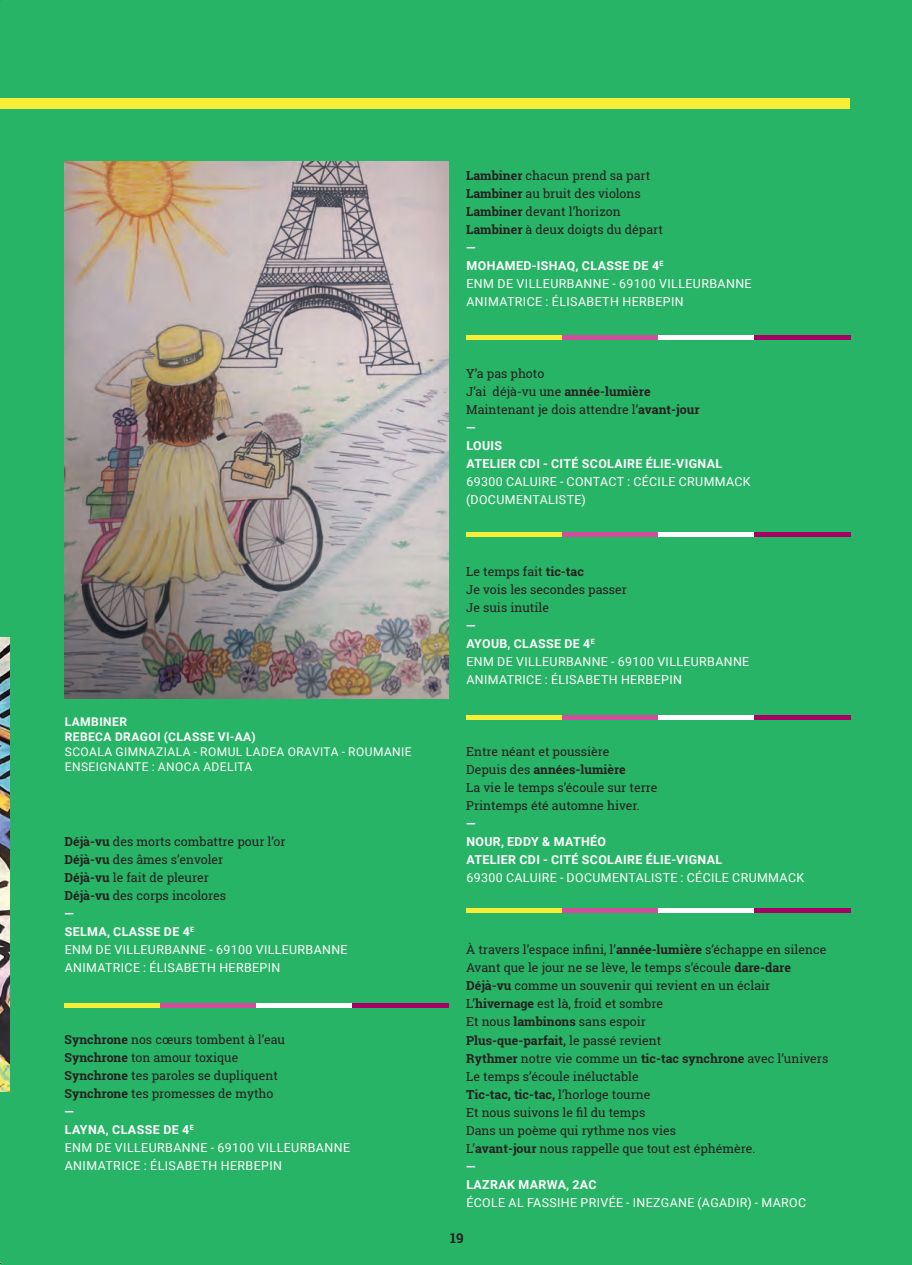
<style>
.page{position:relative;width:912px;height:1265px;background:#fff}
.page>*{position:absolute;margin:0;border:0;box-sizing:border-box;transform-origin:0 0}
.t1{font:700 13.5px "Roboto Slab";color:#231f20}
.t2{font:12.3px/18px "Roboto Slab";color:#231f20}
.t3{font:12.3px/18px "Roboto";letter-spacing:.03em;color:#fff}
.t4{font:700 12.3px/18px "Roboto";letter-spacing:.03em;color:#fff}
.t5{font:12px/15px "Roboto";letter-spacing:.035em;color:#fff}
.t6{font:700 12px/15px "Roboto";letter-spacing:.035em;color:#fff}
.s1{font-weight:700}
</style>
<div class="page">
<div style="left:0;top:0;width:911px;height:1265px;background:#28b466"></div>
<div style="left:0;top:98px;width:849px;height:10px;background:#f7ee37"></div>
<img style="left:65px;top:162px;width:383px;height:536px">
<hr style="left:466px;top:908px;width:96px;height:4px;background:#f7ee37">
<hr style="left:562px;top:908px;width:96px;height:4px;background:#d24d9c">
<hr style="left:658px;top:908px;width:96px;height:4px;background:#fff">
<hr style="left:754px;top:908px;width:95px;height:4px;background:#a80165">
<hr style="left:65px;top:1003px;width:95px;height:4px;background:#f7ee37">
<hr style="left:160px;top:1003px;width:96px;height:4px;background:#d24d9c">
<hr style="left:256px;top:1003px;width:96px;height:4px;background:#fff">
<hr style="left:352px;top:1003px;width:96px;height:4px;background:#a80165">
<div style="left:466px;top:335px;width:96px;height:5px;background:#f7ee37"></div>
<div style="left:562px;top:335px;width:96px;height:5px;background:#d24d9c"></div>
<div style="left:658px;top:335px;width:96px;height:5px;background:#fff"></div>
<div style="left:754px;top:335px;width:95px;height:5px;background:#a80165"></div>
<hr style="left:466px;top:532px;width:96px;height:4px;background:#f7ee37">
<hr style="left:562px;top:532px;width:96px;height:4px;background:#d24d9c">
<hr style="left:658px;top:532px;width:96px;height:4px;background:#fff">
<hr style="left:754px;top:532px;width:95px;height:4px;background:#a80165">
<div style="left:466px;top:715px;width:96px;height:5px;background:#f7ee37"></div>
<div style="left:562px;top:715px;width:96px;height:5px;background:#d24d9c"></div>
<div style="left:658px;top:715px;width:96px;height:5px;background:#fff"></div>
<div style="left:754px;top:715px;width:95px;height:5px;background:#a80165"></div>
<img style="left:0;top:637px;width:10px;height:454px">
<p class="t6" style="left:65px;top:713px;width:192px">LAMBINER<br>REBECA DRAGOI (CLASSE VI-AA)</p>
<p class="t5" style="left:65px;top:743px;width:348px">SCOALA GIMNAZIALA - ROMUL LADEA ORAVITA - ROUMANIE<br>ENSEIGNANTE : ANOCA ADELITA</p>
<p class="t2" style="left:65px;top:832px;width:222px"><span class="s1">Déjà-vu</span> des morts combattre pour l’or<br><span class="s1">Déjà-vu</span> des âmes s’envoler<br><span class="s1">Déjà-vu</span> le fait de pleurer<br><span class="s1">Déjà-vu</span> des corps incolores</p>
<p class="t3" style="left:65px;top:904px;width:284px"><span class="s1">—<br>SELMA, CLASSE DE 4</span><sup>E<br></sup>ENM DE VILLEURBANNE - 69100 VILLEURBANNE<br>ANIMATRICE : ÉLISABETH HERBEPIN</p>
<p class="t2" style="left:65px;top:1030px;width:222px"><span class="s1">Synchrone</span> nos cœurs tombent à l’eau <span class="s1">Synchrone</span> ton amour toxique <span class="s1">Synchrone</span> tes paroles se dupliquent <span class="s1">Synchrone</span> tes promesses de mytho</p>
<p class="t3" style="left:65px;top:1102px;width:287px"><span class="s1">—<br>LAYNA, CLASSE DE 4</span><sup>E<br></sup>ENM DE VILLEURBANNE - 69100 VILLEURBANNE<br>ANIMATRICE : ÉLISABETH HERBEPIN</p>
<p class="t2" style="left:466px;top:166px;width:198px"><span class="s1">Lambiner</span> chacun prend sa part<br><span class="s1">Lambiner</span> au bruit des violons<br><span class="s1">Lambiner</span> devant l’horizon<br><span class="s1">Lambiner</span> à deux doigts du départ</p>
<p class="t3" style="left:466px;top:238px;width:287px"><span class="s1">—<br>MOHAMED-ISHAQ, CLASSE DE 4</span><sup>E<br></sup>ENM DE VILLEURBANNE - 69100 VILLEURBANNE<br>ANIMATRICE : ÉLISABETH HERBEPIN</p>
<p class="t2" style="left:466px;top:365px;width:235px">Y’a pas photo<br>J’ai déjà-vu une <span class="s1">année-lumière<br></span>Maintenant je dois attendre l’<span class="s1">avant-jour</span></p>
<p class="t4" style="left:466px;top:418px;width:257px">—<br>LOUIS<br>ATELIER CDI - CITÉ SCOLAIRE ÉLIE-VIGNAL</p>
<p class="t3" style="left:466px;top:472px;width:286px">69300 CALUIRE - CONTACT : CÉCILE CRUMMACK (DOCUMENTALISTE)</p>
<p class="t2" style="left:466px;top:563px;width:162px">Le temps fait <span class="s1">tic-tac<br></span>Je vois les secondes passer<br>Je suis inutile</p>
<p class="t3" style="left:466px;top:616px;width:284px"><span class="s1">—<br>AYOUB, CLASSE DE 4</span><sup>E<br></sup>ENM DE VILLEURBANNE - 69100 VILLEURBANNE<br>ANIMATRICE : ÉLISABETH HERBEPIN</p>
<p class="t2" style="left:466px;top:742px;width:193px">Entre néant et poussière<br>Depuis des <span class="s1">années-lumière<br></span>La vie le temps s’écoule sur terre<br>Printemps été automne hiver.</p>
<p class="t4" style="left:466px;top:814px;width:257px">—<br>NOUR, EDDY &amp; MATHÉO<br>ATELIER CDI - CITÉ SCOLAIRE ÉLIE-VIGNAL</p>
<p class="t3" style="left:466px;top:868px;width:339px">69300 CALUIRE - DOCUMENTALISTE : CÉCILE CRUMMACK</p>
<p class="t2" style="left:466px;top:941px;width:363px">À travers l’espace infini, l’<span class="s1">année-lumière</span> s’échappe en silence Avant que le jour ne se lève, le temps s’écoule <span class="s1">dare-dare Déjà-vu</span> comme un souvenir qui revient en un éclair L’<span class="s1">hivernage</span> est là, froid et sombre<br>Et nous <span class="s1">lambinons</span> sans espoir<br><span class="s1">Plus-que-parfait,</span> le passé revient<br><span class="s1">Rythmer</span> notre vie comme un <span class="s1">tic-tac synchrone</span> avec l’univers Le temps s’écoule inéluctable<br><span class="s1">Tic-tac, tic-tac,</span> l’horloge tourne<br>Et nous suivons le fil du temps<br>Dans un poème qui rythme nos vies<br>L’<span class="s1">avant-jour</span> nous rappelle que tout est éphémère.</p>
<p class="t4" style="left:466px;top:1156px;width:132px">—<br>LAZRAK MARWA, 2AC</p>
<p class="t3" style="left:466px;top:1192px;width:341px">ÉCOLE AL FASSIHE PRIVÉE - INEZGANE (AGADIR) - MAROC</p>
<p class="t1" style="left:450px;top:1229px;width:15px">19</p>
</div>
